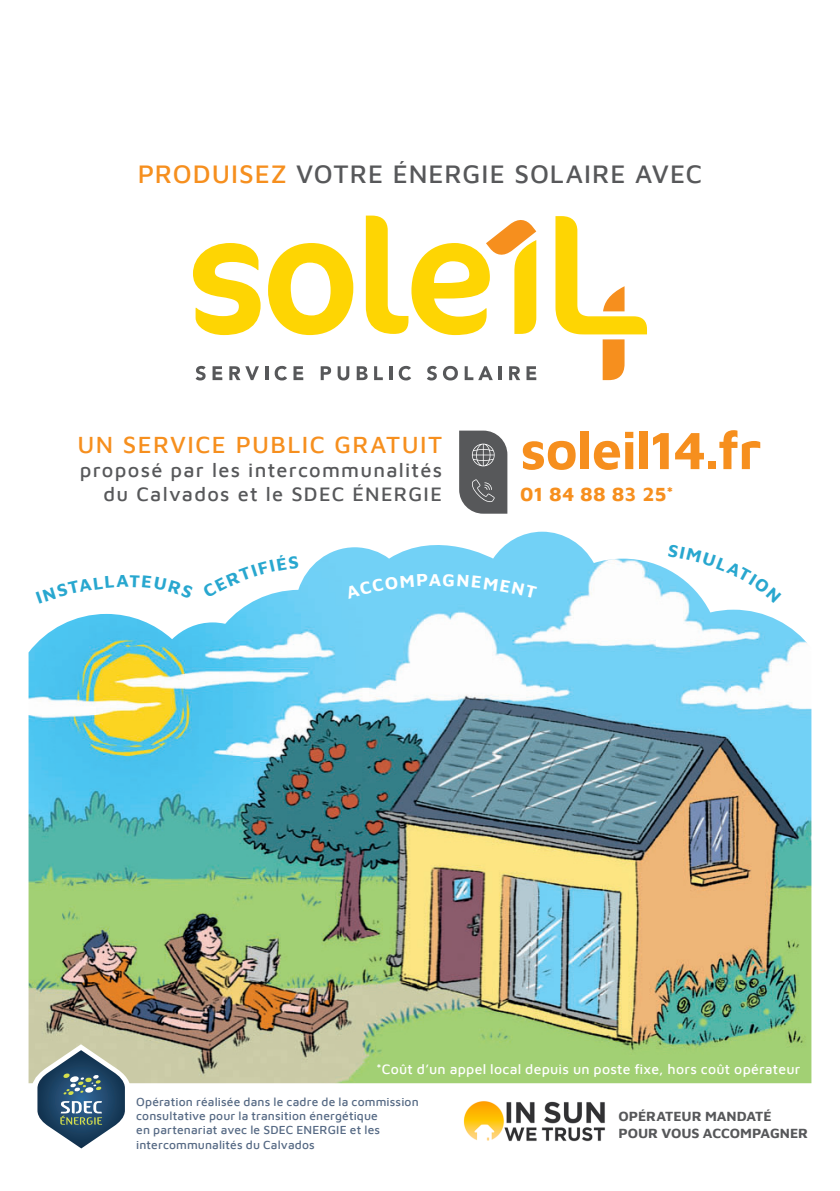
<style>
.page{position:relative;width:840px;height:1191px;background:#fff}
.page>*{position:absolute;margin:0;border:0;box-sizing:border-box;transform-origin:0 0}
.t1{font:700 54px "Maven Pro";letter-spacing:-.015em;color:#f68f1e}
.t2{font:500 26px "Maven Pro";letter-spacing:.035em;color:#57585a}
.t3{font:500 24px "Maven Pro";letter-spacing:.06em;color:#f68f1e}
.t4{font:500 20px "Maven Pro";letter-spacing:.065em;color:#57585a}
.t5{font:700 20px "Maven Pro";letter-spacing:.01em;color:#f68f1e}
.t6{font:700 18px "Maven Pro";color:#fff}
.t7{font:500 14px "Maven Pro";letter-spacing:.015em;color:#fff}
.t8{font:700 14px "Maven Pro";letter-spacing:-.005em;color:#57585a}
.t9{font:500 12px/14.4px "Maven Pro";letter-spacing:.01em;color:#556984}
.s1{color:#f68f1e}
</style>
<div class="page">
<img style="left:29px;top:531px;width:782px;height:552px">
<svg style="left:195px;top:366px;width:10px;height:14px"></svg>
<svg style="left:212px;top:366px;width:10px;height:14px"></svg>
<svg style="left:229px;top:366px;width:30px;height:14px"></svg>
<hr style="left:265px;top:366px;width:3px;height:14px;background:#57585a">
<svg style="left:274px;top:366px;width:13px;height:14px"></svg>
<svg style="left:293px;top:366px;width:10px;height:14px"></svg>
<svg style="left:320px;top:366px;width:11px;height:14px"></svg>
<svg style="left:337px;top:366px;width:12px;height:14px"></svg>
<svg style="left:356px;top:366px;width:11px;height:14px"></svg>
<svg style="left:374px;top:366px;width:8px;height:14px"></svg>
<hr style="left:389px;top:366px;width:3px;height:14px;background:#57585a">
<svg style="left:398px;top:366px;width:13px;height:14px"></svg>
<svg style="left:427px;top:366px;width:9px;height:14px"></svg>
<svg style="left:443px;top:366px;width:14px;height:14px"></svg>
<svg style="left:464px;top:366px;width:28px;height:14px"></svg>
<hr style="left:498px;top:366px;width:3px;height:14px;background:#57585a">
<svg style="left:509px;top:366px;width:11px;height:14px"></svg>
<svg style="left:526px;top:366px;width:10px;height:14px"></svg>
<svg style="left:193px;top:243px;width:67px;height:92px"></svg>
<svg style="left:268px;top:243px;width:85px;height:92px"></svg>
<svg style="left:365px;top:216px;width:171px;height:119px"></svg>
<svg style="left:555px;top:216px;width:91px;height:164px"></svg>
<svg style="left:459px;top:430px;width:48px;height:84px;background:#6c6d6e"></svg>
<img style="left:463px;top:1101px;width:142px;height:41px">
<svg style="left:28px;top:1048px;width:110px;height:100px"></svg>
<div style="left:345px;top:574px;width:82px;height:25px;background:#72d1f6"></div>
<div style="left:443px;top:573px;width:93px;height:25px;background:#72d1f6"></div>
<svg style="left:202px;top:554px;width:96px;height:44px"></svg>
<svg style="left:32px;top:566px;width:164px;height:40px"></svg>
<svg style="left:667px;top:544px;width:114px;height:59px"></svg>
<p class="t2" style="left:138px;top:156px;width:565px"><span class="s1">PRODUISEZ</span> VOTRE ÉNERGIE SOLAIRE AVEC</p>
<p class="t3" style="left:77px;top:428px;width:366px">UN SERVICE PUBLIC GRATUIT</p>
<p class="t4" style="left:80px;top:456px;width:364px">proposé par les intercommunalités</p>
<p class="t4" style="left:103px;top:480px;width:340px">du Calvados et le SDEC ÉNERGIE</p>
<p class="t6" style="left:428px;top:566px;width:14px">A</p>
<p class="t1" style="left:520px;top:412px;width:242px">soleil14.fr</p>
<p class="t5" style="left:520px;top:480px;width:155px">01 84 88 83 25*</p>
<p class="t7" style="left:376px;top:1059px;width:425px">*Coût d’un appel local depuis un poste fixe, hors coût opérateur</p>
<p class="t9" style="left:136px;top:1093px;width:284px">Opération réalisée dans le cadre de la commission consultative pour la transition énergétique<br>en partenariat avec le SDEC ENERGIE et les intercommunalités du Calvados</p>
<p class="t8" style="left:618px;top:1106px;width:155px">OPÉRATEUR MANDATÉ</p>
<p class="t8" style="left:618px;top:1122px;width:191px">POUR VOUS ACCOMPAGNER</p>
</div>
